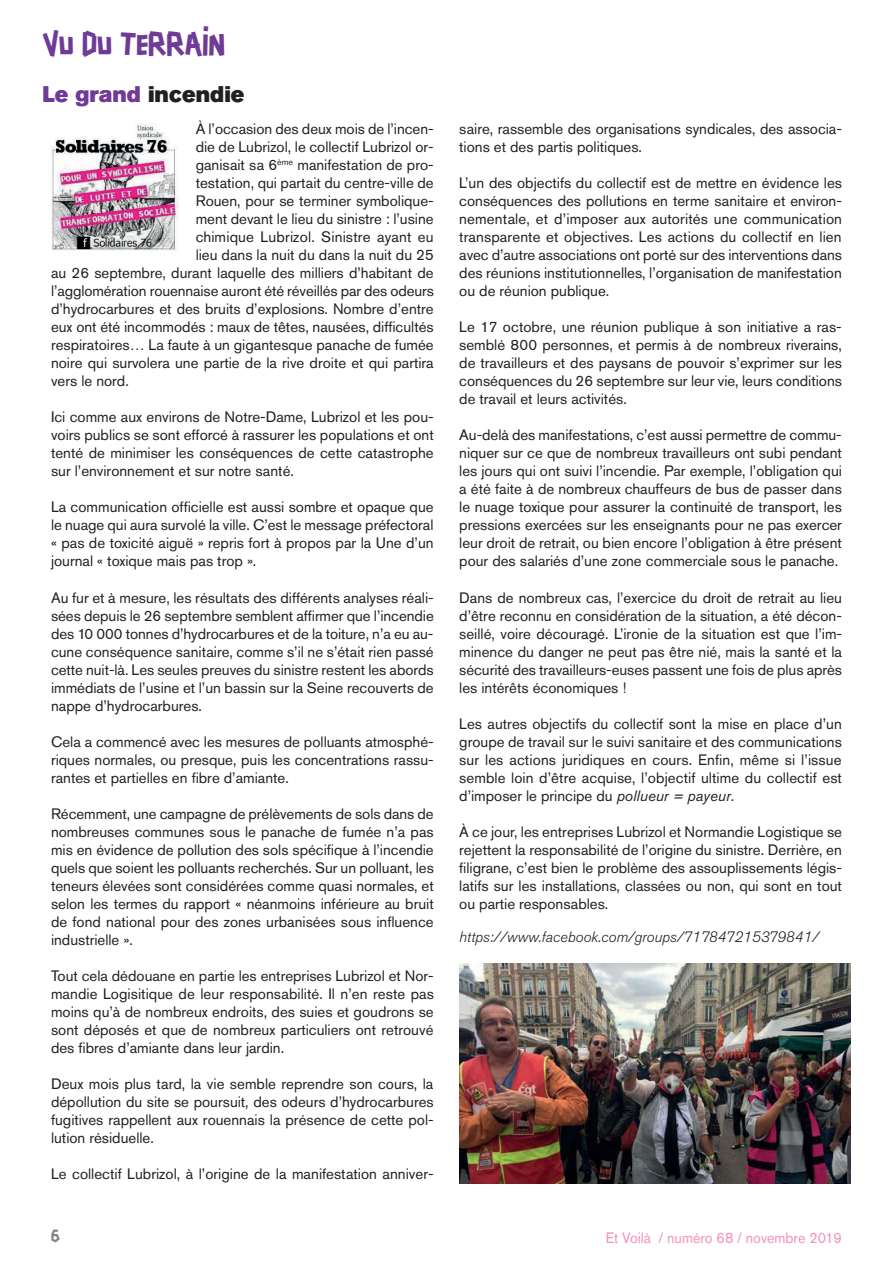
<style>
.page{position:relative;width:893px;height:1263px;background:#fff}
.page>*{position:absolute;margin:0;border:0;box-sizing:border-box;transform-origin:0 0}
.t1{font:30px "Scotchlidaires";color:#703a97}
.t2{font:22.5px "Akzidenz Grotesk Std Super";color:#231f20}
.t3{font:15px/18px "Akzidenz Grotesk Std";color:#231f20;text-align:justify}
.t4{font:italic 300 15px "Akzidenz Grotesk Std";color:#231f20}
.t5{font:15px "Akzidenz Grotesk Std";color:#f391bc;scale:.95 1}
.t6{font:15px "Scotchlidaires";color:#808285}
.s1{color:#703a97}
.s2{font-style:italic}
</style>
<div class="page">
<img style="left:459px;top:963px;width:391px;height:220px">
<img style="left:51px;top:123px;width:128px;height:128px">
<h1 class="t1" style="left:43px;top:23px;width:184px">VU DU TERRAIN</h1>
<h2 class="t2" style="left:43px;top:81px;width:203px"><span class="s1">Le grand</span> incendie</h2>
<p class="t3" style="left:196px;top:120px;width:240px">À l’occasion des deux mois de l’incen-</p>
<p class="t3" style="left:196px;top:138px;width:240px">die de Lubrizol, le collectif Lubrizol or-</p>
<p class="t3" style="left:196px;top:156px;width:240px">ganisait sa 6<sup>ème</sup> manifestation de pro-</p>
<p class="t3" style="left:196px;top:174px;width:240px">testation, qui partait du centre-ville de</p>
<p class="t3" style="left:196px;top:192px;width:240px">Rouen, pour se terminer symbolique-</p>
<p class="t3" style="left:196px;top:210px;width:240px">ment devant le lieu du sinistre : l’usine</p>
<p class="t3" style="left:196px;top:228px;width:240px">chimique Lubrizol. Sinistre ayant eu</p>
<p class="t3" style="left:196px;top:246px;width:240px">lieu dans la nuit du dans la nuit du 25</p>
<p class="t3" style="left:51px;top:264px;width:384px">au 26 septembre, durant laquelle des milliers d’habitant de</p>
<p class="t3" style="left:51px;top:282px;width:384px">l’agglomération rouennaise auront été réveillés par des odeurs</p>
<p class="t3" style="left:51px;top:300px;width:384px">d’hydrocarbures et des bruits d’explosions. Nombre d’entre</p>
<p class="t3" style="left:51px;top:318px;width:384px">eux ont été incommodés : maux de têtes, nausées, difficultés</p>
<p class="t3" style="left:51px;top:336px;width:384px">respiratoires… La faute à un gigantesque panache de fumée</p>
<p class="t3" style="left:51px;top:354px;width:384px">noire qui survolera une partie de la rive droite et qui partira</p>
<p class="t3" style="left:51px;top:372px;width:79px">vers le nord.</p>
<p class="t3" style="left:51px;top:408px;width:384px">Ici comme aux environs de Notre-Dame, Lubrizol et les pou&shy;voirs publics se sont efforcé à rassurer les populations et ont tenté de minimiser les conséquences de cette catastrophe sur l’environnement et sur notre santé.</p>
<p class="t3" style="left:51px;top:498px;width:384px">La communication officielle est aussi sombre et opaque que le nuage qui aura survolé la ville. C’est le message préfectoral « pas de toxicité aiguë » repris fort à propos par la Une d’un journal « toxique mais pas trop ».</p>
<p class="t3" style="left:51px;top:588px;width:384px">Au fur et à mesure, les résultats des différents analyses réali&shy;sées depuis le 26 septembre semblent affirmer que l’incendie des 10 000 tonnes d’hydrocarbures et de la toiture, n’a eu au&shy;cune conséquence sanitaire, comme s’il ne s’était rien passé cette nuit-là. Les seules preuves du sinistre restent les abords immédiats de l’usine et l’un bassin sur la Seine recouverts de nappe d’hydrocarbures.</p>
<p class="t3" style="left:51px;top:732px;width:384px">Cela a commencé avec les mesures de polluants atmosphé&shy;riques normales, ou presque, puis les concentrations rassu&shy;rantes et partielles en fibre d’amiante.</p>
<p class="t3" style="left:51px;top:804px;width:384px">Récemment, une campagne de prélèvements de sols dans de nombreuses communes sous le panache de fumée n’a pas mis en évidence de pollution des sols spécifique à l’incendie quels que soient les polluants recherchés. Sur un polluant, les teneurs élevées sont considérées comme quasi normales, et selon les termes du rapport « néanmoins inférieure au bruit de fond national pour des zones urbanisées sous influence industrielle ».</p>
<p class="t3" style="left:51px;top:966px;width:384px">Tout cela dédouane en partie les entreprises Lubrizol et Nor&shy;mandie Logisitique de leur responsabilité. Il n’en reste pas moins qu’à de nombreux endroits, des suies et goudrons se sont déposés et que de nombreux particuliers ont retrouvé des fibres d’amiante dans leur jardin.</p>
<p class="t3" style="left:51px;top:1074px;width:384px">Deux mois plus tard, la vie semble reprendre son cours, la dépollution du site se poursuit, des odeurs d’hydrocarbures fugitives rappellent aux rouennais la présence de cette pol&shy;lution résiduelle.</p>
<p class="t3" style="left:51px;top:1164px;width:384px">Le collectif Lubrizol, à l’origine de la manifestation anniver-</p>
<p class="t3" style="left:459px;top:120px;width:384px">saire, rassemble des organisations syndicales, des associa&shy;tions et des partis politiques.</p>
<p class="t3" style="left:459px;top:174px;width:384px">L’un des objectifs du collectif est de mettre en évidence les conséquences des pollutions en terme sanitaire et environ&shy;nementale, et d’imposer aux autorités une communication transparente et objectives. Les actions du collectif en lien avec d’autre associations ont porté sur des interventions dans des réunions institutionnelles, l’organisation de manifestation ou de réunion publique.</p>
<p class="t3" style="left:459px;top:318px;width:384px">Le 17 octobre, une réunion publique à son initiative a ras&shy;semblé 800 personnes, et permis à de nombreux riverains, de travailleurs et des paysans de pouvoir s’exprimer sur les conséquences du 26 septembre sur leur vie, leurs conditions de travail et leurs activités.</p>
<p class="t3" style="left:459px;top:426px;width:384px">Au-delà des manifestations, c’est aussi permettre de commu&shy;niquer sur ce que de nombreux travailleurs ont subi pendant les jours qui ont suivi l’incendie. Par exemple, l’obligation qui a été faite à de nombreux chauffeurs de bus de passer dans le nuage toxique pour assurer la continuité de transport, les pressions exercées sur les enseignants pour ne pas exercer leur droit de retrait, ou bien encore l’obligation à être présent pour des salariés d’une zone commerciale sous le panache.</p>
<p class="t3" style="left:459px;top:588px;width:384px">Dans de nombreux cas, l’exercice du droit de retrait au lieu d’être reconnu en considération de la situation, a été décon&shy;seillé, voire découragé. L’ironie de la situation est que l’im&shy;minence du danger ne peut pas être nié, mais la santé et la sécurité des travailleurs-euses passent une fois de plus après les intérêts économiques !</p>
<p class="t3" style="left:459px;top:714px;width:384px">Les autres objectifs du collectif sont la mise en place d’un groupe de travail sur le suivi sanitaire et des communications sur les actions juridiques en cours. Enfin, même si l’issue semble loin d’être acquise, l’objectif ultime du collectif est d’imposer le principe du <span class="s2">pollueur = payeur</span>.</p>
<p class="t3" style="left:459px;top:822px;width:384px">À ce jour, les entreprises Lubrizol et Normandie Logistique se rejettent la responsabilité de l’origine du sinistre. Derrière, en filigrane, c’est bien le problème des assouplissements légis&shy;latifs sur les installations, classées ou non, qui sont en tout ou partie responsables.</p>
<p class="t4" style="left:459px;top:928px;width:361px">https://www.facebook.com/groups/717847215379841/</p>
<p class="t6" style="left:51px;top:1226px;width:11px">6</p>
<p class="t5" style="left:606px;top:1228px;width:250px">Et Voilà / numéro 68 / novembre 2019</p>
</div>
